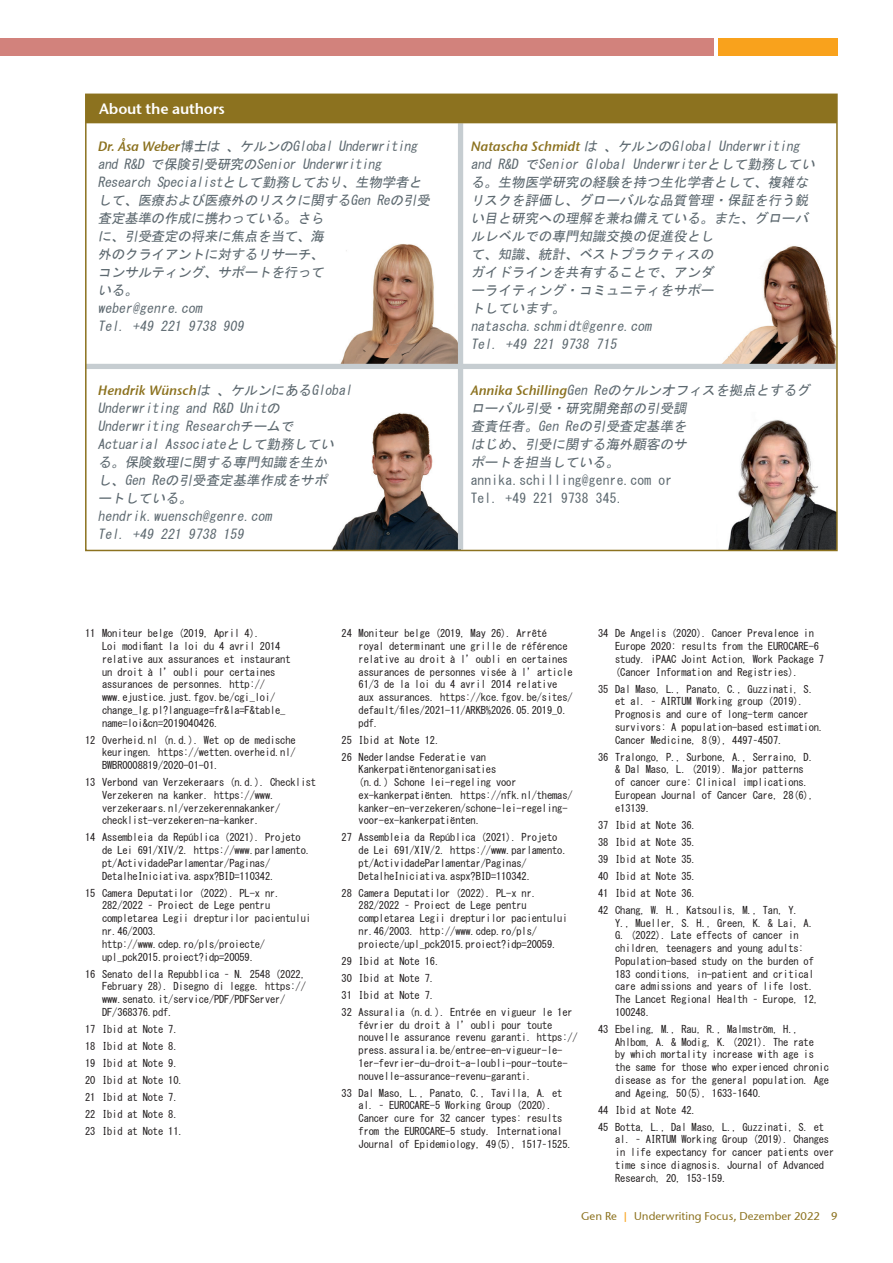
<style>
.page{position:relative;width:893px;height:1263px;background:#fff}
.page>*{position:absolute;margin:0;border:0;box-sizing:border-box;transform-origin:0 0}
.Autoren_Titelbox{font:600 15px "Stone Sans GC Re";letter-spacing:-.015em;color:#fff}
.Autoren_Box_Text{font:italic 13.5px/18px "MS Gothic";color:#5c686f}
.Autoren_Box_Text-2{font:13.5px/18px "MS Gothic";letter-spacing:.015em;color:#5c686f}
.t1{font:11.25px "Stone Sans GC Re";color:#8c721f}
.Fußnote{font:10.5px/12.8px "MS Gothic";letter-spacing:-.015em;color:#231f20}
.s1{font-family:"Stone Sans GC Re";font-weight:600;color:#8c721f}
.s2{color:#f9a21c}
</style>
<div class="page">
<div style="left:718px;top:38px;width:120px;height:17px;background:#f9a21c"></div>
<div style="left:0;top:38px;width:714px;height:17px;background:#d2827c"></div>
<img style="left:332px;top:413px;width:126px;height:135px">
<img style="left:302px;top:244px;width:156px;height:120px">
<img style="left:646px;top:246px;width:189px;height:118px">
<div style="left:458px;top:123px;width:5px;height:427px;background:#c6cdd1"></div>
<img style="left:728px;top:419px;width:107px;height:129px">
<div style="left:85px;top:364px;width:751px;height:5px;background:#c6cdd1"></div>
<div style="left:86px;top:94px;width:751px;height:29px;background:#8c721f"></div>
<div style="left:85px;top:94px;width:753px;height:457px;border:2px solid #8c721f"></div>
<p class="Autoren_Titelbox" style="left:99px;top:99px;width:127px">About the authors</p>
<p class="Autoren_Box_Text" style="left:98px;top:137px;width:336px"><span class="s1">Dr. Åsa Weber</span>博士は 、ケルンのGlobal Underwriting and R&amp;D で保険引受研究のSenior Underwriting<br>Research Specialistとして勤務しており、生物学者として、医療および医療外のリスクに関するGen Reの引受査定基準の作成に携わっている。さら<br>に、引受査定の将来に焦点を当て、海<br>外のクライアントに対するリサーチ、<br>コンサルティング、サポートを行って<br>いる。</p>
<p class="Autoren_Box_Text" style="left:98px;top:299px;width:150px">weber@genre.com<br>Tel. +49 221 9738 909</p>
<p class="Autoren_Box_Text" style="left:98px;top:382px;width:258px"><span class="s1">Hendrik Wünsch</span>は 、ケルンにあるGlobal<br>Underwriting and R&amp;D Unitの<br>Underwriting Researchチームで<br>Actuarial Associateとして勤務している。保険数理に関する専門知識を生か<br>し、Gen Reの引受査定基準作成をサポ<br>ートしている。</p>
<p class="Autoren_Box_Text" style="left:98px;top:508px;width:177px">hendrik.wuensch@genre.com<br>Tel. +49 221 9738 159</p>
<p class="Autoren_Box_Text" style="left:471px;top:137px;width:348px"><span class="s1">Na tasch a Sch m idt</span> は 、ケルンのGlobal Underwriting and R&amp;D でSenior Global Underwriterとして勤務している。生物医学研究の経験を持つ生化学者として、複雑なリスクを評価し、グローバルな品質管理・保証を行う鋭い目と研究への理解を兼ね備えている。また、グローバルレベルでの専門知識交換の促進役とし<br>て、知識、統計、ベストプラクティスの<br>ガイドラインを共有することで、アンダ<br>ーライティング・コミュニティをサポー<br>トしています。</p>
<p class="Autoren_Box_Text" style="left:471px;top:317px;width:184px">natascha.schmidt@genre.com<br>Tel. +49 221 9738 715</p>
<p class="Autoren_Box_Text" style="left:471px;top:382px;width:343px"><span class="s1">A n n ika Sch illing</span>Gen Reのケルンオフィスを拠点とするグローバル引受・研究開発部の引受調<br>査責任者。Gen Reの引受査定基準を<br>はじめ、引受に関する海外顧客のサ<br>ポートを担当している。</p>
<p class="Autoren_Box_Text-2" style="left:471px;top:472px;width:203px">annika.schilling@genre.com or<br>Tel. +49 221 9738 345.</p>
<p class="Fußnote" style="left:102px;top:627px;width:190px;text-indent:-17px">11 Moniteur belge (2019, April 4).<br>Loi modifiant la loi du 4 avril 2014 relative aux assurances et instaurant un droit à l’oubli pour certaines assurances de personnes. http:// www.ejustice.just.fgov.be/cgi_loi/ change_lg.pl?language=fr&amp;la=F&amp;table_ name=loi&amp;cn=2019040426.</p>
<p class="Fußnote" style="left:102px;top:733px;width:195px;text-align:justify;text-indent:-17px">12 Overheid.nl (n.d.). Wet op de medische keuringen. https://wetten.overheid.nl/ BWBR0008819/2020-01-01.</p>
<p class="Fußnote" style="left:102px;top:776px;width:216px;text-indent:-17px">13 Verbond van Verzekeraars (n.d.). Checklist Verzekeren na kanker. https://www. verzekeraars.nl/verzekerennakanker/ checklist-verzekeren-na-kanker.</p>
<p class="Fußnote" style="left:102px;top:831px;width:210px;text-indent:-17px">14 Assembleia da República (2021). Projeto de Lei 691/XIV/2. https://www.parlamento. pt/ActividadeParlamentar/Paginas/ DetalheIniciativa.aspx?BID=110342.</p>
<p class="Fußnote" style="left:102px;top:886px;width:210px;text-indent:-17px">15 Camera Deputatilor (2022). PL-x nr.<br>282/2022 – Proiect de Lege pentru completarea Legii drepturilor pacientului nr.46/2003. http://www.cdep.ro/pls/proiecte/ upl_pck2015.proiect?idp=20059.</p>
<p class="Fußnote" style="left:102px;top:967px;width:205px;text-indent:-17px">16 Senato della Repubblica – N. 2548 (2022, February 28). Disegno di legge. https:// www.senato.it/service/PDF/PDFServer/ DF/368376.pdf.</p>
<p class="Fußnote" style="left:85px;top:1022px;width:95px">17 Ibid at Note 7.</p>
<p class="Fußnote" style="left:85px;top:1039px;width:95px">18 Ibid at Note 8.</p>
<p class="Fußnote" style="left:85px;top:1056px;width:95px">19 Ibid at Note 9.</p>
<p class="Fußnote" style="left:85px;top:1073px;width:100px">20 Ibid at Note 10.</p>
<p class="Fußnote" style="left:85px;top:1090px;width:95px">21 Ibid at Note 7.</p>
<p class="Fußnote" style="left:85px;top:1107px;width:95px">22 Ibid at Note 8.</p>
<p class="Fußnote" style="left:85px;top:1124px;width:100px">23 Ibid at Note 11.</p>
<p class="Fußnote" style="left:359px;top:627px;width:216px;text-indent:-17px">24 Moniteur belge (2019, May 26). Arrêté royal determinant une grille de référence relative au droit à l’oubli en certaines assurances de personnes visée à l’article 61/3 de la loi du 4 avril 2014 relative aux assurances. https://kce.fgov.be/sites/ default/files/2021-11/ARKB%2026.05.2019_0. pdf.</p>
<p class="Fußnote" style="left:342px;top:733px;width:100px">25 Ibid at Note 12.</p>
<p class="Fußnote" style="left:359px;top:750px;width:216px;text-indent:-17px">26 Nederlandse Federatie van Kankerpatiëntenorganisaties<br>(n.d.) Schone lei-regeling voor ex-kankerpatiënten. https://nfk.nl/themas/ kanker-en-verzekeren/schone-lei-regeling&shy;voor-ex-kankerpatiënten.</p>
<p class="Fußnote" style="left:359px;top:831px;width:210px;text-indent:-17px">27 Assembleia da República (2021). Projeto de Lei 691/XIV/2. https://www.parlamento. pt/ActividadeParlamentar/Paginas/ DetalheIniciativa.aspx?BID=110342.</p>
<p class="Fußnote" style="left:359px;top:886px;width:210px;text-indent:-17px">28 Camera Deputatilor (2022). PL-x nr.<br>282/2022 – Proiect de Lege pentru completarea Legii drepturilor pacientului nr.46/2003. http://www.cdep.ro/pls/ proiecte/upl_pck2015.proiect?idp=20059.</p>
<p class="Fußnote" style="left:342px;top:954px;width:100px">29 Ibid at Note 16.</p>
<p class="Fußnote" style="left:342px;top:971px;width:95px">30 Ibid at Note 7.</p>
<p class="Fußnote" style="left:342px;top:988px;width:95px">31 Ibid at Note 7.</p>
<p class="Fußnote" style="left:359px;top:1005px;width:221px;text-indent:-17px">32 Assuralia (n.d.). Entrée en vigueur le 1er février du droit à l’oubli pour toute nouvelle assurance revenu garanti. https:// press.assuralia.be/entree-en-vigueur-le-1er-fevrier-du-droit-a-loubli-pour-toute&shy;nouvelle-assurance-revenu-garanti.</p>
<p class="Fußnote" style="left:359px;top:1086px;width:216px;text-indent:-17px">33 Dal Maso, L., Panato, C., Tavilla, A. et al. – EUROCARE-5 Working Group (2020).<br>Cancer cure for 32 cancer types: results from the EUROCARE-5 study. International Journal of Epidemiology, 49(5), 1517–1525.</p>
<p class="Fußnote" style="left:615px;top:627px;width:210px;text-indent:-17px">34 De Angelis (2020). Cancer Prevalence in Europe 2020: results from the EUROCARE-6 study. iPAAC Joint Action, Work Package 7 (Cancer Information and Registries).</p>
<p class="Fußnote" style="left:615px;top:682px;width:210px;text-indent:-17px">35 Dal Maso, L., Panato, C., Guzzinati, S. et al. – AIRTUM Working group (2019).<br>Prognosis and cure of long-term cancer survivors: A population-based estimation.<br>Cancer Medicine, 8(9), 4497–4507.</p>
<p class="Fußnote" style="left:615px;top:750px;width:200px;text-indent:-17px">36 Tralongo, P., Surbone, A., Serraino, D. &amp; Dal Maso, L. (2019). Major patterns of cancer cure: Clinical implications.<br>European Journal of Cancer Care, 28(6), e13139.</p>
<p class="Fußnote" style="left:598px;top:818px;width:100px">37 Ibid at Note 36.</p>
<p class="Fußnote" style="left:598px;top:835px;width:100px">38 Ibid at Note 35.</p>
<p class="Fußnote" style="left:598px;top:852px;width:100px">39 Ibid at Note 35.</p>
<p class="Fußnote" style="left:598px;top:869px;width:100px">40 Ibid at Note 35.</p>
<p class="Fußnote" style="left:598px;top:886px;width:100px">41 Ibid at Note 36.</p>
<p class="Fußnote" style="left:615px;top:903px;width:205px;text-indent:-17px">42 Chang, W. H., Katsoulis, M., Tan, Y.<br>Y., Mueller, S. H., Green, K. &amp; Lai, A.<br>G. (2022). Late effects of cancer in children, teenagers and young adults:<br>Population-based study on the burden of 183 conditions, in-patient and critical care admissions and years of life lost.<br>The Lancet Regional Health – Europe, 12, 100248.</p>
<p class="Fußnote" style="left:615px;top:1022px;width:216px;text-indent:-17px">43 Ebeling, M., Rau, R., Malmström, H., Ahlbom, A. &amp; Modig, K. (2021). The rate<br>by which mortality increase with age is the same for those who experienced chronic disease as for the general population. Age and Ageing, 50(5), 1633–1640.</p>
<p class="Fußnote" style="left:598px;top:1103px;width:100px">44 Ibid at Note 42.</p>
<p class="Fußnote" style="left:615px;top:1120px;width:221px;text-indent:-17px">45 Botta, L., Dal Maso, L., Guzzinati, S. et al. – AIRTUM Working Group (2019). Changes in life expectancy for cancer patients over time since diagnosis. Journal of Advanced Research, 20, 153–159.</p>
<p class="t1" style="left:581px;top:1209px;width:258px">Gen Re <span class="s2">|</span> Underwriting Focus, Dezember 2022 9</p>
</div>
